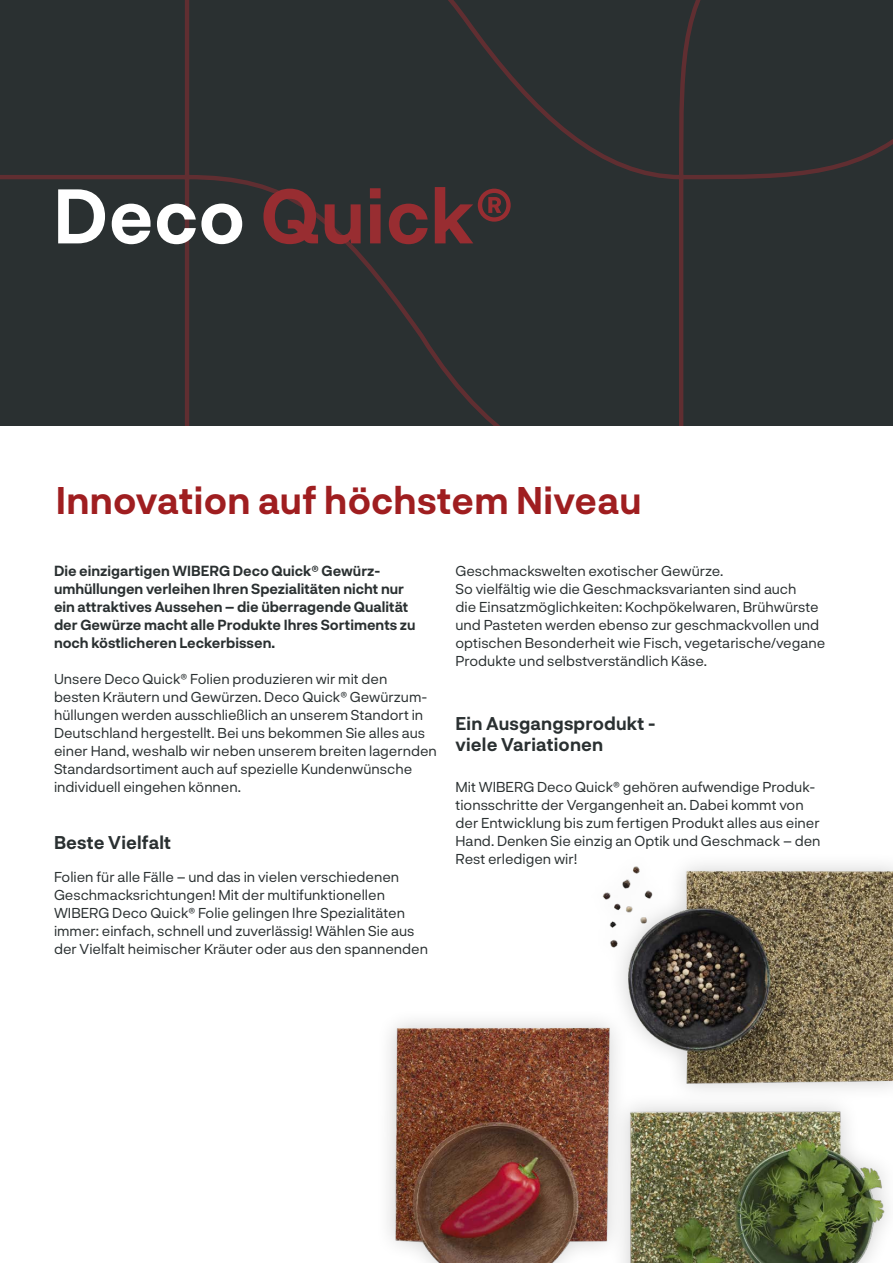
<style>
.page{position:relative;width:893px;height:1263px;background:#fff}
.page>*{position:absolute;margin:0;border:0;box-sizing:border-box;transform-origin:0 0}
.t1{font:700 75px "Neurial Grotesk";letter-spacing:.01em;color:#982d31}
.t2{font:700 37.5px "Neurial Grotesk";letter-spacing:.01em;color:#9f1e20}
.t3{font:700 18px/21px "Neurial Grotesk";letter-spacing:.01em;color:#2a3031}
.t4{font:14.25px/18px "Neurial Grotesk";color:#2a3031}
.t5{font:700 14.25px/18px "Neurial Grotesk";color:#2a3031}
.s1{color:#fff}
</style>
<div class="page">
<div style="left:0;top:0;width:893px;height:425px;background:#2a3031"></div>
<img style="left:387px;top:864px;width:506px;height:399px">
<h1 class="t1" style="left:53px;top:162px;width:462px"><span class="s1">Deco</span> Quick®</h1>
<h2 class="t2" style="left:56px;top:473px;width:587px">Innovation auf höchstem Niveau</h2>
<p class="t5" style="left:54px;top:561px;width:363px">Die einzigartigen WIBERG Deco Quick® Gewürz&shy;umhüllungen verleihen Ihren Spezialitäten nicht nur ein attraktives Aussehen – die überragende Qualität der Gewürze macht alle Produkte Ihres Sortiments zu noch köstlicheren Leckerbissen.</p>
<p class="t4" style="left:54px;top:669px;width:384px">Unsere Deco Quick® Folien produzieren wir mit den besten Kräutern und Gewürzen. Deco Quick® Gewürzum&shy;hüllungen werden ausschließlich an unserem Standort in Deutschland hergestellt. Bei uns bekommen Sie alles aus einer Hand, weshalb wir neben unserem breiten lagernden Standardsortiment auch auf spezielle Kundenwünsche individuell eingehen können.</p>
<p class="t3" style="left:54px;top:831px;width:119px">Beste Vielfalt</p>
<p class="t4" style="left:54px;top:867px;width:376px">Folien für alle Fälle – und das in vielen verschiedenen Geschmacksrichtungen! Mit der multifunktionellen WIBERG Deco Quick® Folie gelingen Ihre Spezialitäten immer: einfach, schnell und zuverlässig! Wählen Sie aus der Vielfalt heimischer Kräuter oder aus den spannenden</p>
<p class="t4" style="left:455px;top:561px;width:371px">Geschmackswelten exotischer Gewürze.<br>So vielfältig wie die Geschmacksvarianten sind auch<br>die Einsatzmöglichkeiten: Kochpökelwaren, Brühwürste und Pasteten werden ebenso zur geschmackvollen und optischen Besonderheit wie Fisch, vegetarische/vegane Produkte und selbstverständlich Käse.</p>
<p class="t3" style="left:455px;top:712px;width:201px">Ein Ausgangsprodukt - viele Variationen</p>
<p class="t4" style="left:455px;top:777px;width:367px">Mit WIBERG Deco Quick® gehören aufwendige Produk&shy;tionsschritte der Vergangenheit an. Dabei kommt von der Entwicklung bis zum fertigen Produkt alles aus einer Hand. Denken Sie einzig an Optik und Geschmack – den Rest erledigen wir!</p>
</div>
